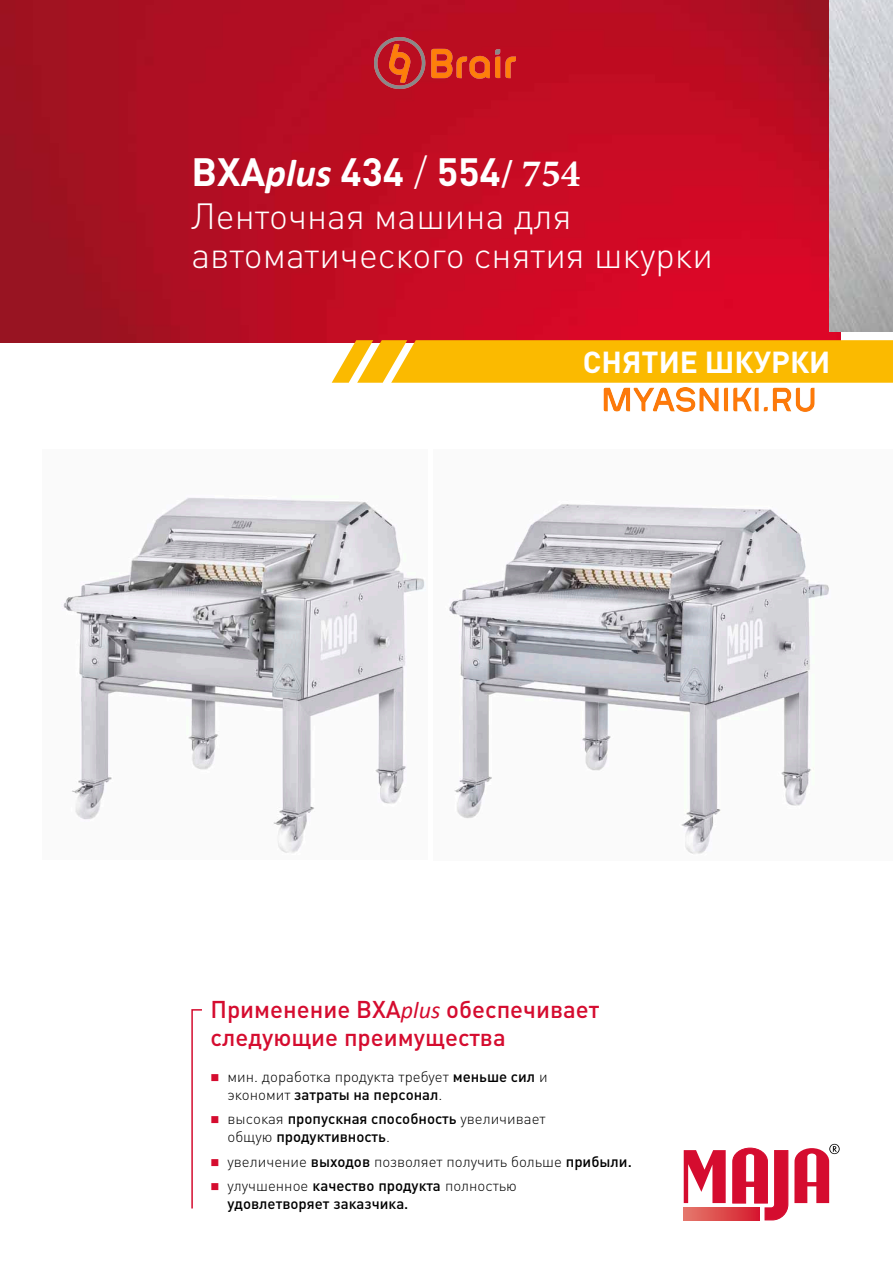
<style>
.page{position:relative;width:893px;height:1263px;background:#fff}
.page>*{position:absolute;margin:0;border:0;box-sizing:border-box;transform-origin:0 0}
.t1{font:700 39px "DIN Pro";color:#fff}
.t2{font:300 36px/39px "DIN Pro";color:#fff}
.t3{font:700 30px "DIN Pro";color:#fff}
.t4{font:500 24px/28.8px "DIN Pro";color:#d50c2f}
.t5{font:500 15px/18px "DIN Pro";color:#000}
.t6{font:300 15px/18px "DIN Pro";color:#000}
.s1{font-family:"Calibri";font-style:italic}
.s2{font-weight:300}
.s3{font-family:"Minion Pro"}
.s4{font-family:"Calibri";font-weight:400;font-style:italic}
.s5{color:#d50c2f}
.s6{font-weight:500}
</style>
<div class="page">
<img style="left:0;top:0;width:840px;height:343px">
<img style="left:829px;top:0;width:64px;height:332px">
<svg style="left:684px;top:1150px;width:42px;height:53px"></svg>
<svg style="left:732px;top:1147px;width:56px;height:73px"></svg>
<svg style="left:794px;top:1144px;width:46px;height:59px"></svg>
<svg style="left:684px;top:1207px;width:76px;height:13px"></svg>
<svg style="left:332px;top:340px;width:561px;height:43px;background:#fabc0e"></svg>
<svg style="left:191px;top:1009px;width:11px;height:200px"></svg>
<img style="left:449px;top:504px;width:380px;height:350px">
<img style="left:62px;top:497px;width:364px;height:356px">
<img style="left:375px;top:37px;width:141px;height:51px">
<img style="left:603px;top:387px;width:212px;height:25px">
<h1 class="t1" style="left:191px;top:145px;width:391px">BXA<span class="s1">plus</span> 434 <span class="s2">/</span> 554<span class="s3">/ 754</span></h1>
<h2 class="t2" style="left:191px;top:195px;width:523px">Ленточная машина для автоматического снятия шкурки</h2>
<h3 class="t3" style="left:583px;top:342px;width:249px">СНЯТИЕ ШКУРКИ</h3>
<h3 class="t4" style="left:210px;top:994px;width:390px">Применение BXA<span class="s4">plus</span> обеспечивает следующие преимущества</h3>
<p class="t6" style="left:227px;top:1067px;width:322px;text-indent:-17px"><span class="s5">■</span> мин. доработка продукта требует <span class="s6">меньше сил</span> и экономит <span class="s6">затраты на персонал</span>.</p>
<p class="t5" style="left:227px;top:1109px;width:320px;text-indent:-17px"><span class="s5">■</span> <span class="s2">высокая</span> пропускная способность <span class="s2">увеличивает общую</span> продуктивность<span class="s2">.</span></p>
<p class="t6" style="left:210px;top:1151px;width:423px"><span class="s5">■</span> увеличение <span class="s6">выходов</span> позволяет получить больше <span class="s6">прибыли.</span></p>
<p class="t5" style="left:227px;top:1175px;width:291px;text-indent:-17px"><span class="s5">■</span> <span class="s2">улучшенное</span> качество продукта <span class="s2">полностью </span>удовлетворяет заказчика.</p>
</div>
